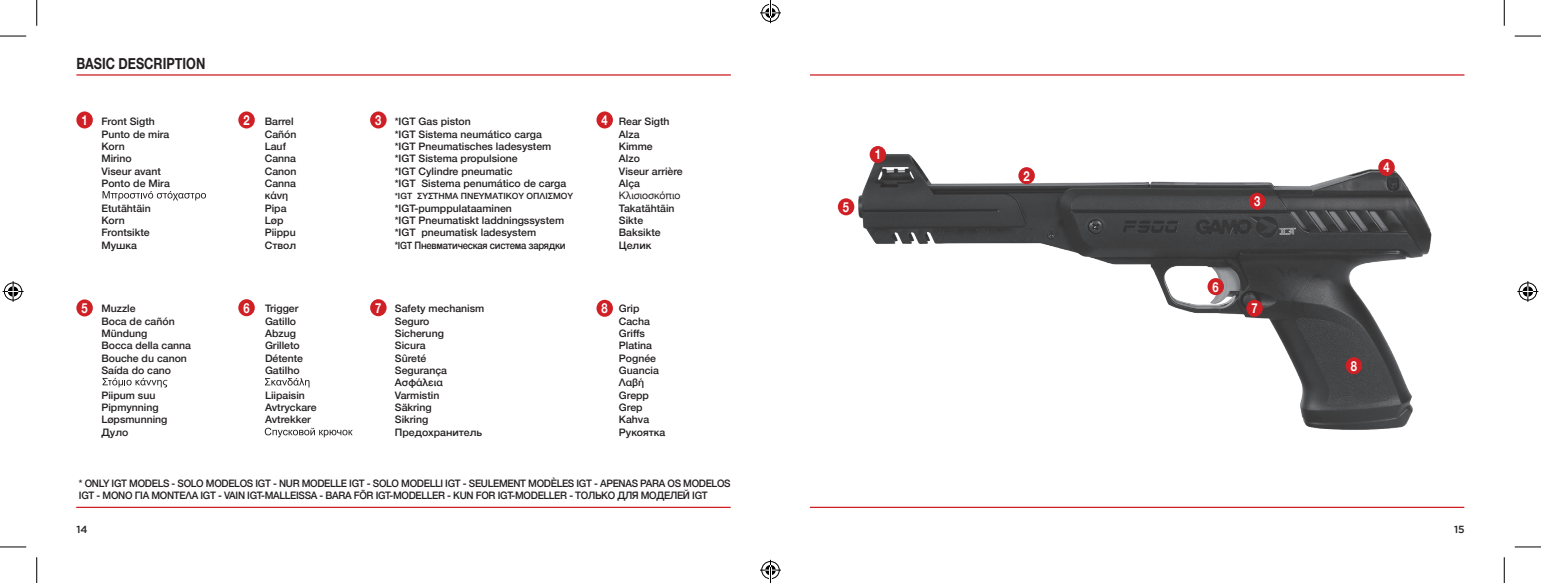
<style>
.page{position:relative;width:1541px;height:583px;background:#fff}
.page>*{position:absolute;margin:0;border:0;box-sizing:border-box;transform-origin:0 0}
.t1{font:700 15.53px "Helvetica Neue";color:#231f20;scale:.82 1}
.t2{font:700 13.72px "Helvetica Neue";color:#fff;scale:.82 1}
.t3{font:500 10.35px "Helvetica Neue";color:#231f20}
.t4{font:500 10.35px/12.4px "Helvetica Neue";letter-spacing:-.03em;color:#231f20;scale:.96 1}
.t5{font:500 10.35px "Helvetica Neue";letter-spacing:-.025em;color:#231f20;scale:.92 1}
.t6{font:10.35px "Helvetica Neue";color:#231f20}
.t7{font:500 10.35px "Gotham";color:#231f20}
.t8{font:500 8.55px "Helvetica Neue";color:#231f20}
.s1{font-size:9.9px}
</style>
<div class="page">
<hr style="left:810px;top:74px;width:654px;height:2px;background:#cf2026">
<hr style="left:810px;top:506px;width:654px;height:1px;background:#cf2026">
<hr style="left:76px;top:74px;width:655px;height:2px;background:#cf2026">
<hr style="left:76px;top:506px;width:654px;height:1px;background:#cf2026">
<img style="left:849px;top:146px;width:583px;height:284px">
<div style="left:76px;top:111px;width:17px;height:17px;background:#cf2026;border-radius:50%"></div>
<div style="left:238px;top:111px;width:17px;height:17px;background:#cf2026;border-radius:50%"></div>
<div style="left:370px;top:111px;width:16px;height:17px;background:#cf2026;border-radius:50%"></div>
<div style="left:596px;top:111px;width:17px;height:17px;background:#cf2026;border-radius:50%"></div>
<div style="left:76px;top:299px;width:17px;height:17px;background:#cf2026;border-radius:50%"></div>
<div style="left:238px;top:299px;width:17px;height:17px;background:#cf2026;border-radius:50%"></div>
<div style="left:370px;top:299px;width:16px;height:17px;background:#cf2026;border-radius:50%"></div>
<div style="left:596px;top:299px;width:17px;height:17px;background:#cf2026;border-radius:50%"></div>
<div style="left:869px;top:146px;width:17px;height:17px;background:#cf2026;border-radius:50%"></div>
<div style="left:1018px;top:167px;width:16px;height:17px;background:#cf2026;border-radius:50%"></div>
<div style="left:1248px;top:192px;width:17px;height:18px;background:#cf2026;border-radius:50%"></div>
<div style="left:1378px;top:159px;width:16px;height:17px;background:#cf2026;border-radius:50%"></div>
<div style="left:837px;top:198px;width:17px;height:17px;background:#cf2026;border-radius:50%"></div>
<div style="left:1207px;top:278px;width:16px;height:17px;background:#cf2026;border-radius:50%"></div>
<div style="left:1246px;top:299px;width:16px;height:17px;background:#cf2026;border-radius:50%"></div>
<div style="left:1345px;top:357px;width:16px;height:17px;background:#cf2026;border-radius:50%"></div>
<svg style="left:103px;top:191px;width:103px;height:9px"></svg>
<svg style="left:103px;top:377px;width:64px;height:10px"></svg>
<svg style="left:265px;top:378px;width:44px;height:9px"></svg>
<svg style="left:265px;top:427px;width:87px;height:10px"></svg>
<svg style="left:0;top:36px;width:26px;height:1px"></svg>
<svg style="left:1514px;top:36px;width:26px;height:1px"></svg>
<svg style="left:0;top:546px;width:26px;height:1px"></svg>
<svg style="left:1514px;top:546px;width:26px;height:1px"></svg>
<svg style="left:36px;top:0;width:1px;height:26px"></svg>
<svg style="left:36px;top:557px;width:1px;height:25px"></svg>
<svg style="left:1503px;top:0;width:1px;height:26px"></svg>
<svg style="left:1503px;top:557px;width:1px;height:25px"></svg>
<svg style="left:3px;top:281px;width:21px;height:20px"></svg>
<svg style="left:1517px;top:281px;width:21px;height:20px"></svg>
<svg style="left:760px;top:0;width:21px;height:23px"></svg>
<svg style="left:760px;top:559px;width:21px;height:23px"></svg>
<p class="t1" style="left:76px;top:51px;width:159px">BASIC DESCRIPTION</p>
<p class="t2" style="left:81px;top:109px;width:9px">1</p>
<p class="t2" style="left:243px;top:109px;width:9px">2</p>
<p class="t2" style="left:375px;top:109px;width:9px">3</p>
<p class="t2" style="left:601px;top:109px;width:9px">4</p>
<p class="t3" style="left:101px;top:113px;width:55px">Front Sigth</p>
<p class="t3" style="left:101px;top:125px;width:70px">Punto de mira</p>
<p class="t3" style="left:101px;top:138px;width:25px">Korn</p>
<p class="t3" style="left:101px;top:150px;width:32px">Mirino</p>
<p class="t3" style="left:101px;top:162px;width:61px">Viseur avant</p>
<p class="t3" style="left:101px;top:175px;width:70px">Ponto de Mira</p>
<p class="t3" style="left:101px;top:199px;width:51px">Etutähtäin</p>
<p class="t3" style="left:101px;top:212px;width:25px">Korn</p>
<p class="t3" style="left:101px;top:224px;width:50px">Frontsikte</p>
<p class="t3" style="left:101px;top:236px;width:37px">Мушка</p>
<p class="t3" style="left:395px;top:113px;width:78px">*IGT Gas piston</p>
<p class="t3" style="left:395px;top:125px;width:149px">*IGT Sistema neumático carga</p>
<p class="t3" style="left:395px;top:138px;width:158px">*IGT Pneumatisches ladesystem</p>
<p class="t3" style="left:395px;top:150px;width:124px">*IGT Sistema propulsione</p>
<p class="t3" style="left:395px;top:162px;width:119px">*IGT Cylindre pneumatic</p>
<p class="t3" style="left:395px;top:175px;width:173px">*IGT Sistema penumático de carga</p>
<p class="t8" style="left:395px;top:189px;width:180px">*IGT ΣΥΣΤΗΜΑ ΠΝΕΥΜΑΤΙΚΟΥ ΟΠΛΙΣΜΟΥ</p>
<p class="t3" style="left:395px;top:199px;width:119px">*IGT-pumppulataaminen</p>
<p class="t3" style="left:395px;top:212px;width:171px">*IGT Pneumatiskt laddningssystem</p>
<p class="t3" style="left:395px;top:224px;width:143px">*IGT pneumatisk ladesystem</p>
<p class="t5" style="left:395px;top:236px;width:187px">*<span class="s1">IGT</span> Пневматическая система зарядки</p>
<p class="t3" style="left:265px;top:113px;width:30px">Barrel</p>
<p class="t3" style="left:265px;top:125px;width:33px">Cañón</p>
<p class="t3" style="left:265px;top:138px;width:23px">Lauf</p>
<p class="t3" style="left:265px;top:150px;width:33px">Canna</p>
<p class="t3" style="left:265px;top:162px;width:33px">Canon</p>
<p class="t3" style="left:265px;top:175px;width:33px">Canna</p>
<p class="t3" style="left:265px;top:187px;width:25px">κάνη</p>
<p class="t3" style="left:265px;top:199px;width:23px">Pipa</p>
<p class="t3" style="left:265px;top:212px;width:20px">Løp</p>
<p class="t3" style="left:265px;top:224px;width:32px">Piippu</p>
<p class="t3" style="left:265px;top:236px;width:33px">Ствол</p>
<p class="t3" style="left:619px;top:113px;width:52px">Rear Sigth</p>
<p class="t3" style="left:619px;top:125px;width:22px">Alza</p>
<p class="t3" style="left:619px;top:138px;width:35px">Kimme</p>
<p class="t3" style="left:619px;top:150px;width:22px">Alzo</p>
<p class="t3" style="left:619px;top:162px;width:65px">Viseur arrière</p>
<p class="t3" style="left:619px;top:175px;width:23px">Alça</p>
<p class="t6" style="left:619px;top:188px;width:63px">Κλισιοσκόπιο</p>
<p class="t3" style="left:619px;top:199px;width:57px">Takatähtäin</p>
<p class="t3" style="left:619px;top:212px;width:26px">Sikte</p>
<p class="t3" style="left:619px;top:224px;width:43px">Baksikte</p>
<p class="t3" style="left:619px;top:236px;width:34px">Целик</p>
<p class="t2" style="left:81px;top:297px;width:9px">5</p>
<p class="t2" style="left:243px;top:297px;width:9px">6</p>
<p class="t2" style="left:375px;top:297px;width:9px">7</p>
<p class="t2" style="left:601px;top:297px;width:9px">8</p>
<p class="t3" style="left:619px;top:300px;width:22px">Grip</p>
<p class="t3" style="left:619px;top:312px;width:33px">Cacha</p>
<p class="t3" style="left:619px;top:325px;width:28px">Griffs</p>
<p class="t3" style="left:619px;top:337px;width:35px">Platina</p>
<p class="t3" style="left:619px;top:349px;width:39px">Pognée</p>
<p class="t3" style="left:619px;top:362px;width:42px">Guancia</p>
<p class="t3" style="left:619px;top:374px;width:27px">Λαβή</p>
<p class="t3" style="left:619px;top:386px;width:32px">Grepp</p>
<p class="t3" style="left:619px;top:399px;width:25px">Grep</p>
<p class="t3" style="left:619px;top:411px;width:32px">Kahva</p>
<p class="t3" style="left:619px;top:423px;width:48px">Рукоятка</p>
<p class="t4" style="left:79px;top:475px;width:680px">* ONLY IGT MODELS - SOLO MODELOS IGT - NUR MODELLE IGT - SOLO MODELLI IGT - SEULEMENT MODÈLES IGT - APENAS PARA OS MODELOS<br>IGT - ΜΟΝΟ ΓΙΑ ΜΟΝΤΕΛΑ IGT - VAIN IGT-MALLEISSA - BARA FÖR IGT-MODELLER - KUN FOR IGT-MODELLER - ТОЛЬКО ДЛЯ МОДЕЛЕЙ IGT</p>
<p class="t3" style="left:395px;top:300px;width:91px">Safety mechanism</p>
<p class="t3" style="left:395px;top:312px;width:36px">Seguro</p>
<p class="t3" style="left:395px;top:325px;width:50px">Sicherung</p>
<p class="t3" style="left:395px;top:337px;width:32px">Sicura</p>
<p class="t3" style="left:395px;top:349px;width:33px">Sûreté</p>
<p class="t3" style="left:395px;top:362px;width:54px">Segurança</p>
<p class="t3" style="left:395px;top:374px;width:49px">Ασφάλεια</p>
<p class="t3" style="left:395px;top:386px;width:46px">Varmistin</p>
<p class="t3" style="left:395px;top:399px;width:38px">Säkring</p>
<p class="t3" style="left:395px;top:411px;width:35px">Sikring</p>
<p class="t3" style="left:395px;top:423px;width:89px">Предохранитель</p>
<p class="t3" style="left:101px;top:300px;width:36px">Muzzle</p>
<p class="t3" style="left:101px;top:312px;width:75px">Boca de cañón</p>
<p class="t3" style="left:101px;top:325px;width:48px">Mündung</p>
<p class="t3" style="left:101px;top:337px;width:91px">Bocca della canna</p>
<p class="t3" style="left:101px;top:349px;width:87px">Bouche du canon</p>
<p class="t3" style="left:101px;top:362px;width:71px">Saída do cano</p>
<p class="t3" style="left:101px;top:386px;width:56px">Piipum suu</p>
<p class="t3" style="left:101px;top:399px;width:59px">Pipmynning</p>
<p class="t3" style="left:101px;top:411px;width:68px">Løpsmunning</p>
<p class="t3" style="left:101px;top:423px;width:28px">Дуло</p>
<p class="t3" style="left:265px;top:300px;width:35px">Trigger</p>
<p class="t3" style="left:265px;top:312px;width:33px">Gatillo</p>
<p class="t3" style="left:265px;top:325px;width:32px">Abzug</p>
<p class="t3" style="left:265px;top:337px;width:36px">Grilleto</p>
<p class="t3" style="left:265px;top:349px;width:40px">Détente</p>
<p class="t3" style="left:265px;top:362px;width:36px">Gatilho</p>
<p class="t3" style="left:265px;top:386px;width:41px">Liipaisin</p>
<p class="t3" style="left:265px;top:399px;width:53px">Avtryckare</p>
<p class="t3" style="left:265px;top:411px;width:47px">Avtrekker</p>
<p class="t2" style="left:843px;top:196px;width:9px">5</p>
<p class="t2" style="left:874px;top:144px;width:9px">1</p>
<p class="t2" style="left:1023px;top:165px;width:9px">2</p>
<p class="t2" style="left:1212px;top:276px;width:9px">6</p>
<p class="t2" style="left:1253px;top:190px;width:9px">3</p>
<p class="t2" style="left:1251px;top:297px;width:9px">7</p>
<p class="t2" style="left:1383px;top:156px;width:9px">4</p>
<p class="t2" style="left:1350px;top:354px;width:9px">8</p>
<p class="t7" style="left:76px;top:522px;width:13px">14</p>
<p class="t7" style="left:1453px;top:522px;width:12px">15</p>
</div>
